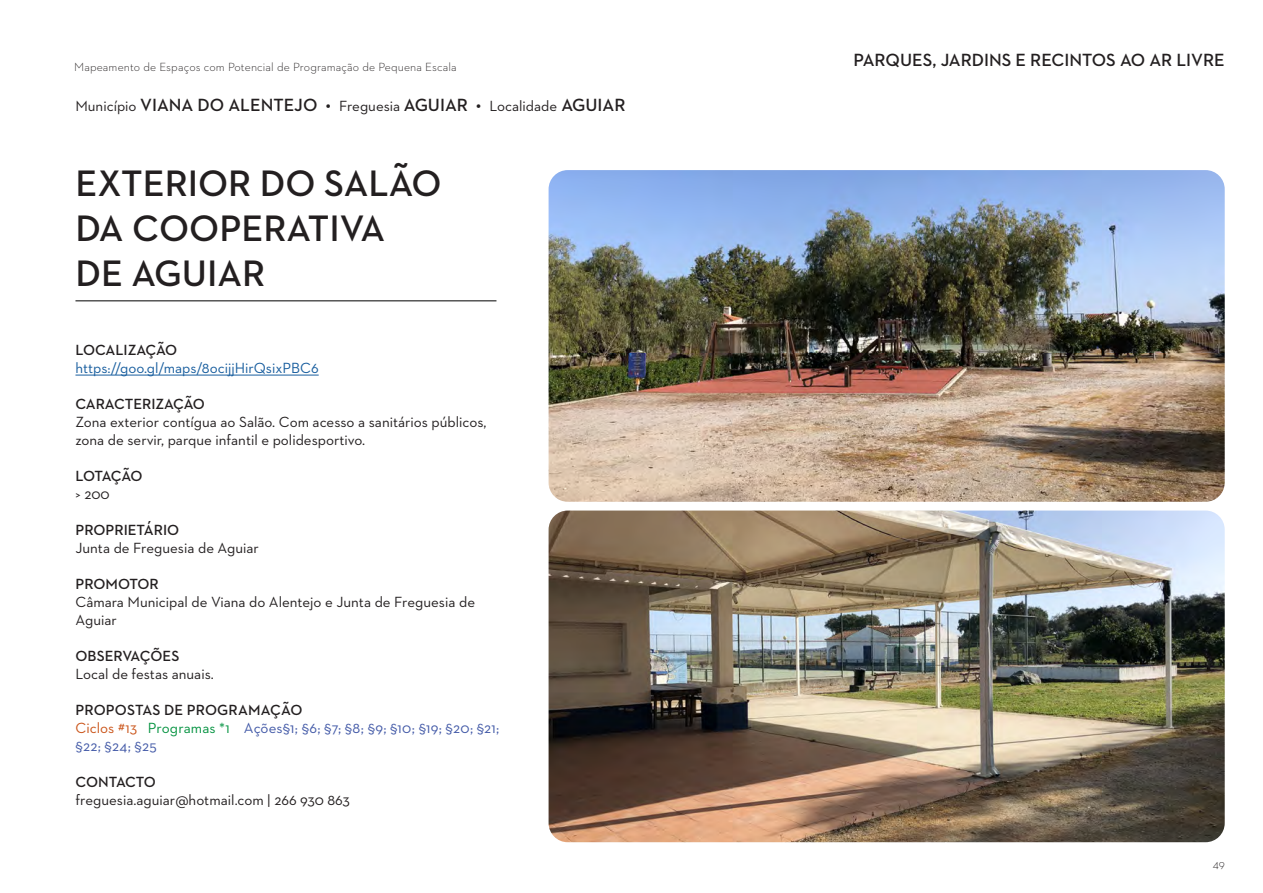
<style>
.page{position:relative;width:1263px;height:893px;background:#fff}
.page>*{position:absolute;margin:0;border:0;box-sizing:border-box;transform-origin:0 0}
.t1{font:600 37.5px/45px "Neutraface 2 Text";color:#231f20}
.t2{font:600 18px "Neutraface 2 Text";color:#231f20}
.t3{font:15px/18px "Neutraface 2 Text";color:#231f20}
.t4{font:15px/18px "Neutraface 2 Text";letter-spacing:.005em;color:#4259a7}
.t5{font:600 15px "Neutraface 2 Text";letter-spacing:-.005em;color:#231f20}
.t6{font:15px "Neutraface 2 Text";color:#175d9e}
.t7{font:600 15px "Neutraface 2 Text";letter-spacing:-.05em;color:#231f20}
.t8{font:300 12px "Neutraface 2 Text";letter-spacing:.01em;color:#231f20}
.s1{font-weight:400;font-size:15px}
.s2{font-weight:600;color:#231f20}
.s3{color:#ca5419}
.s4{color:#059341}
</style>
<div class="page">
<hr style="left:75px;top:301px;width:421px;height:1px;background:#000">
<hr style="left:75px;top:375px;width:244px;height:1px;background:#175d9e">
<img style="left:549px;top:170px;width:676px;height:332px">
<img style="left:549px;top:511px;width:676px;height:331px">
<p class="t8" style="left:74px;top:59px;width:384px">Mapeamento de Espaços com Potencial de Programação de Pequena Escala</p>
<p class="t2" style="left:853px;top:49px;width:373px">PARQUES, JARDINS E RECINTOS AO AR LIVRE</p>
<p class="t2" style="left:75px;top:93px;width:551px"><span class="s1">Município</span> VIANA DO ALENTEJO • <span class="s1">Freguesia</span> AGUIAR • <span class="s1">Localidade</span> AGUIAR</p>
<h1 class="t1" style="left:75px;top:161px;width:368px">EXTERIOR DO SALÃO<br>DA COOPERATIVA<br>DE AGUIAR</h1>
<p class="t5" style="left:75px;top:340px;width:103px">LOCALIZAÇÃO</p>
<p class="t6" style="left:75px;top:359px;width:245px">https://goo.gl/maps/8ocijjHirQsixPBC6</p>
<p class="t5" style="left:75px;top:394px;width:131px">CARACTERIZAÇÃO</p>
<p class="t3" style="left:75px;top:413px;width:413px">Zona exterior contígua ao Salão. Com acesso a sanitários públicos, zona de servir, parque infantil e polidesportivo.</p>
<p class="t7" style="left:75px;top:466px;width:69px">LOTAÇÃO</p>
<p class="t3" style="left:75px;top:485px;width:36px">&gt; 200</p>
<p class="t5" style="left:75px;top:520px;width:105px">PROPRIETÁRIO</p>
<p class="t3" style="left:75px;top:539px;width:185px">Junta de Freguesia de Aguiar</p>
<p class="t5" style="left:75px;top:574px;width:85px">PROMOTOR</p>
<p class="t3" style="left:75px;top:593px;width:401px">Câmara Municipal de Viana do Alentejo e Junta de Freguesia de<br>Aguiar</p>
<p class="t5" style="left:75px;top:646px;width:105px">OBSERVAÇÕES</p>
<p class="t3" style="left:75px;top:665px;width:140px">Local de festas anuais.</p>
<p class="t4" style="left:75px;top:701px;width:425px"><span class="s2">PROPOSTAS DE PROGRAMAÇÃO<br></span><span class="s3">Ciclos #13</span> <span class="s4">Programas *1</span> Ações§1; §6; §7; §8; §9; §10; §19; §20; §21; §22; §24; §25</p>
<p class="t5" style="left:75px;top:772px;width:82px">CONTACTO</p>
<p class="t3" style="left:75px;top:791px;width:276px">freguesia.aguiar@hotmail.com | 266 930 863</p>
<p class="t8" style="left:1213px;top:857px;width:14px">49</p>
</div>
